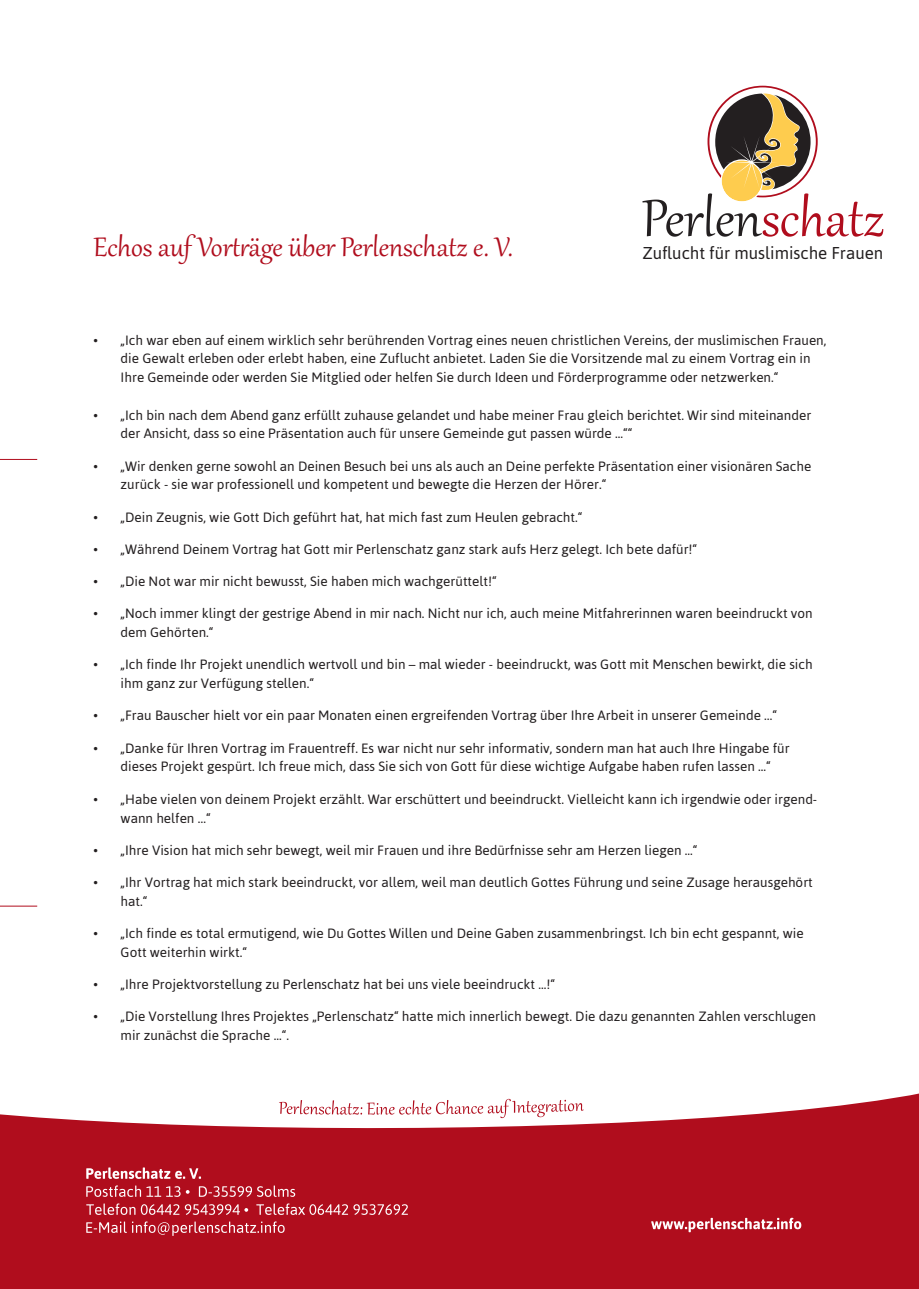
<style>
.page{position:relative;width:919px;height:1289px;background:#fff}
.page>*{position:absolute;margin:0;border:0;box-sizing:border-box;transform-origin:0 0}
.t1{font:33px "Gabriola";color:#b00d1d}
.t2{font:17.1px "Asap";color:#231f20}
.t3{font:13.5px/18.8px "Asap";color:#231f20}
</style>
<div class="page">
<svg style="left:642px;top:86px;width:241px;height:151px"></svg>
<hr style="left:0;top:459px;width:37px;height:1px;background:#b00d1d">
<hr style="left:0;top:905px;width:37px;height:1px;background:#b00d1d">
<svg style="left:0;top:1093px;width:918px;height:195px"></svg>
<svg style="left:279px;top:1098px;width:305px;height:20px"></svg>
<svg style="left:86px;top:1167px;width:115px;height:11px"></svg>
<svg style="left:86px;top:1185px;width:209px;height:11px"></svg>
<svg style="left:86px;top:1203px;width:322px;height:11px"></svg>
<svg style="left:86px;top:1221px;width:198px;height:14px"></svg>
<svg style="left:651px;top:1217px;width:150px;height:15px"></svg>
<h1 class="t1" style="left:94px;top:225px;width:420px">Echos auf Vorträge über Perlenschatz e. V.</h1>
<p class="t2" style="left:642px;top:243px;width:242px">Zuflucht für muslimische Frauen</p>
<p class="t3" style="left:121px;top:330px;width:707px;text-indent:-27px">• „Ich war eben auf einem wirklich sehr berührenden Vortrag eines neuen christlichen Vereins, der muslimischen Frauen, die Gewalt erleben oder erlebt haben, eine Zuflucht anbietet. Laden Sie die Vorsitzende mal zu einem Vortrag ein in<br>Ihre Gemeinde oder werden Sie Mitglied oder helfen Sie durch Ideen und Förderprogramme oder netzwerken.“</p>
<p class="t3" style="left:121px;top:405px;width:692px;text-indent:-27px">• „Ich bin nach dem Abend ganz erfüllt zuhause gelandet und habe meiner Frau gleich berichtet. Wir sind miteinander der Ansicht, dass so eine Präsentation auch für unsere Gemeinde gut passen würde ...““</p>
<p class="t3" style="left:121px;top:456px;width:692px;text-indent:-27px">• „Wir denken gerne sowohl an Deinen Besuch bei uns als auch an Deine perfekte Präsentation einer visionären Sache zurück - sie war professionell und kompetent und bewegte die Herzen der Hörer.“</p>
<p class="t3" style="left:94px;top:507px;width:490px">• „Dein Zeugnis, wie Gott Dich geführt hat, hat mich fast zum Heulen gebracht.“</p>
<p class="t3" style="left:94px;top:539px;width:605px">• „Während Deinem Vortrag hat Gott mir Perlenschatz ganz stark aufs Herz gelegt. Ich bete dafür!“</p>
<p class="t3" style="left:94px;top:572px;width:405px">• „Die Not war mir nicht bewusst, Sie haben mich wachgerüttelt!“</p>
<p class="t3" style="left:121px;top:604px;width:693px;text-indent:-27px">• „Noch immer klingt der gestrige Abend in mir nach. Nicht nur ich, auch meine Mitfahrerinnen waren beeindruckt von dem Gehörten.“</p>
<p class="t3" style="left:121px;top:655px;width:693px;text-indent:-27px">• „Ich finde Ihr Projekt unendlich wertvoll und bin – mal wieder - beeindruckt, was Gott mit Menschen bewirkt, die sich ihm ganz zur Verfügung stellen.“</p>
<p class="t3" style="left:94px;top:706px;width:685px">• „Frau Bauscher hielt vor ein paar Monaten einen ergreifenden Vortrag über Ihre Arbeit in unserer Gemeinde …“</p>
<p class="t3" style="left:121px;top:738px;width:670px;text-indent:-27px">• „Danke für Ihren Vortrag im Frauentreff. Es war nicht nur sehr informativ, sondern man hat auch Ihre Hingabe für dieses Projekt gespürt. Ich freue mich, dass Sie sich von Gott für diese wichtige Aufgabe haben rufen lassen ...“</p>
<p class="t3" style="left:121px;top:789px;width:698px;text-indent:-27px">• „Habe vielen von deinem Projekt erzählt. War erschüttert und beeindruckt. Vielleicht kann ich irgendwie oder irgend&shy;wann helfen …“</p>
<p class="t3" style="left:94px;top:840px;width:605px">• „Ihre Vision hat mich sehr bewegt, weil mir Frauen und ihre Bedürfnisse sehr am Herzen liegen ...“</p>
<p class="t3" style="left:121px;top:872px;width:693px;text-indent:-27px">• „Ihr Vortrag hat mich stark beeindruckt, vor allem, weil man deutlich Gottes Führung und seine Zusage herausgehört hat.“</p>
<p class="t3" style="left:121px;top:923px;width:684px;text-indent:-27px">• „Ich finde es total ermutigend, wie Du Gottes Willen und Deine Gaben zusammenbringst. Ich bin echt gespannt, wie<br>Gott weiterhin wirkt.“</p>
<p class="t3" style="left:94px;top:974px;width:463px">• „Ihre Projektvorstellung zu Perlenschatz hat bei uns viele beeindruckt ...!“</p>
<p class="t3" style="left:121px;top:1007px;width:696px;text-indent:-27px">• „Die Vorstellung Ihres Projektes „Perlenschatz“ hatte mich innerlich bewegt. Die dazu genannten Zahlen verschlugen mir zunächst die Sprache ...“.</p>
</div>
